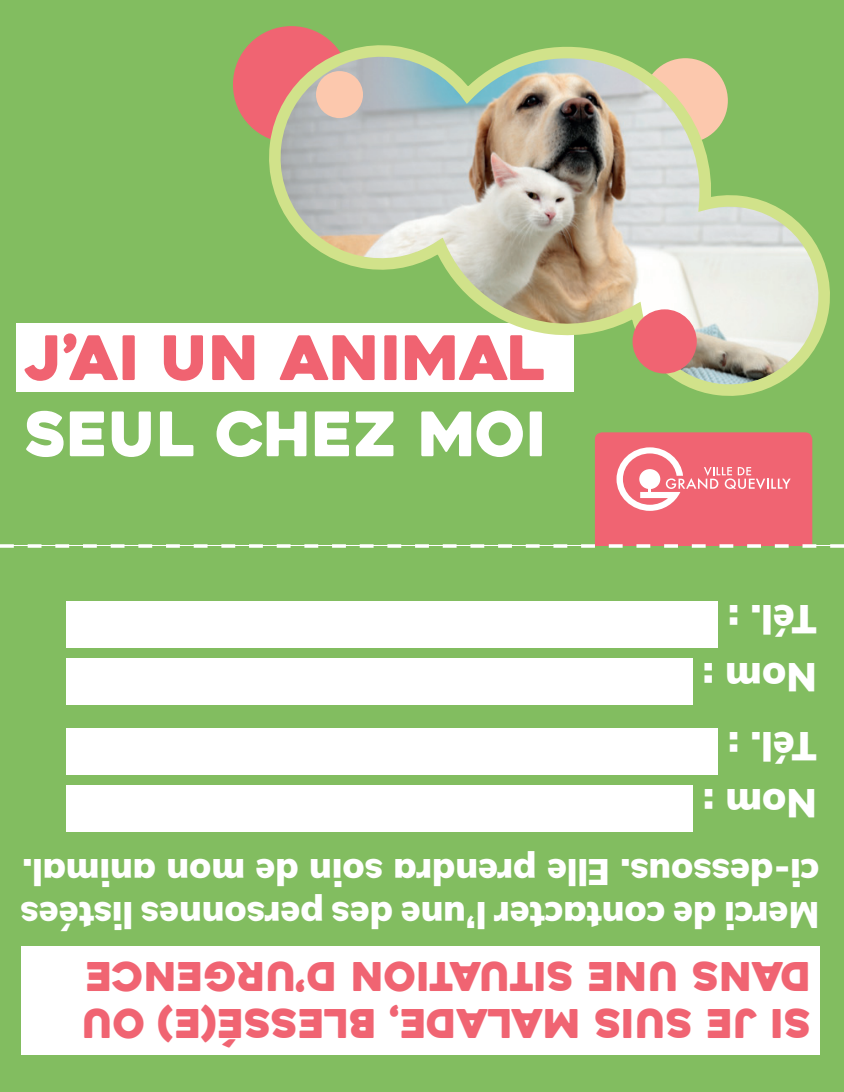
<style>
.page{position:relative;width:844px;height:1092px;background:#fff}
.page>*{position:absolute;margin:0;border:0;box-sizing:border-box;transform-origin:0 0}
.t1{font:61.25px "Heavitas";color:#f06371}
.t2{font:61.25px "Heavitas";color:#fff}
.t3{font:39.55px/47.2px "Heavitas";color:#f06472}
.t4{font:39.55px/57.4px "Muli";color:#fff}
.t5{font:36.05px/43.4px "Muli";color:#fff}
</style>
<div class="page">
<div style="left:0;top:0;width:843px;height:544px;background:#82bd60"></div>
<div style="left:16px;top:322px;width:557px;height:69px;background:#fff"></div>
<div style="left:233px;top:26px;width:117px;height:117px;background:#f06472;border-radius:50%"></div>
<svg style="left:263px;top:45px;width:566px;height:351px"></svg>
<div style="left:632px;top:309px;width:64px;height:64px;background:#f06472;border-radius:50%"></div>
<div style="left:316px;top:71px;width:47px;height:47px;background:#fcc8ad;border-radius:50%"></div>
<div style="left:594px;top:432px;width:218px;height:138px;background:#f06472;border-radius:7px"></div>
<svg style="left:616px;top:447px;width:174px;height:64px"></svg>
<div style="left:0;top:546px;width:843px;height:545px;background:#82bd60"></div>
<div style="left:21px;top:946px;width:798px;height:108px;background:#fff"></div>
<div style="left:66px;top:658px;width:626px;height:46px;background:#fff"></div>
<div style="left:66px;top:601px;width:651px;height:46px;background:#fff"></div>
<div style="left:66px;top:784px;width:626px;height:47px;background:#fff"></div>
<div style="left:66px;top:727px;width:651px;height:47px;background:#fff"></div>
<svg style="left:0;top:544px;width:843px;height:3px"></svg>
<h1 class="t1" style="left:25px;top:320px;width:521px">J’AI UN ANIMAL</h1>
<h1 class="t2" style="left:25px;top:396px;width:523px">SEUL CHEZ MOI</h1>
<p class="t4" style="left:816px;top:707px;width:115px;rotate:-180deg">Nom :<br>Tél. :</p>
<p class="t4" style="left:816px;top:834px;width:115px;rotate:-180deg">Nom :<br>Tél. :</p>
<p class="t5" style="left:819px;top:938px;width:800px;rotate:-180deg">Merci de contacter l’une des personnes listées ci-dessous. Elle prendra soin de mon animal.</p>
<p class="t3" style="left:809px;top:1046px;width:730px;rotate:-180deg">SI JE SUIS MALADE, BLESSÉ(E) OU<br>DANS UNE SITUATION D’URGENCE</p>
</div>
